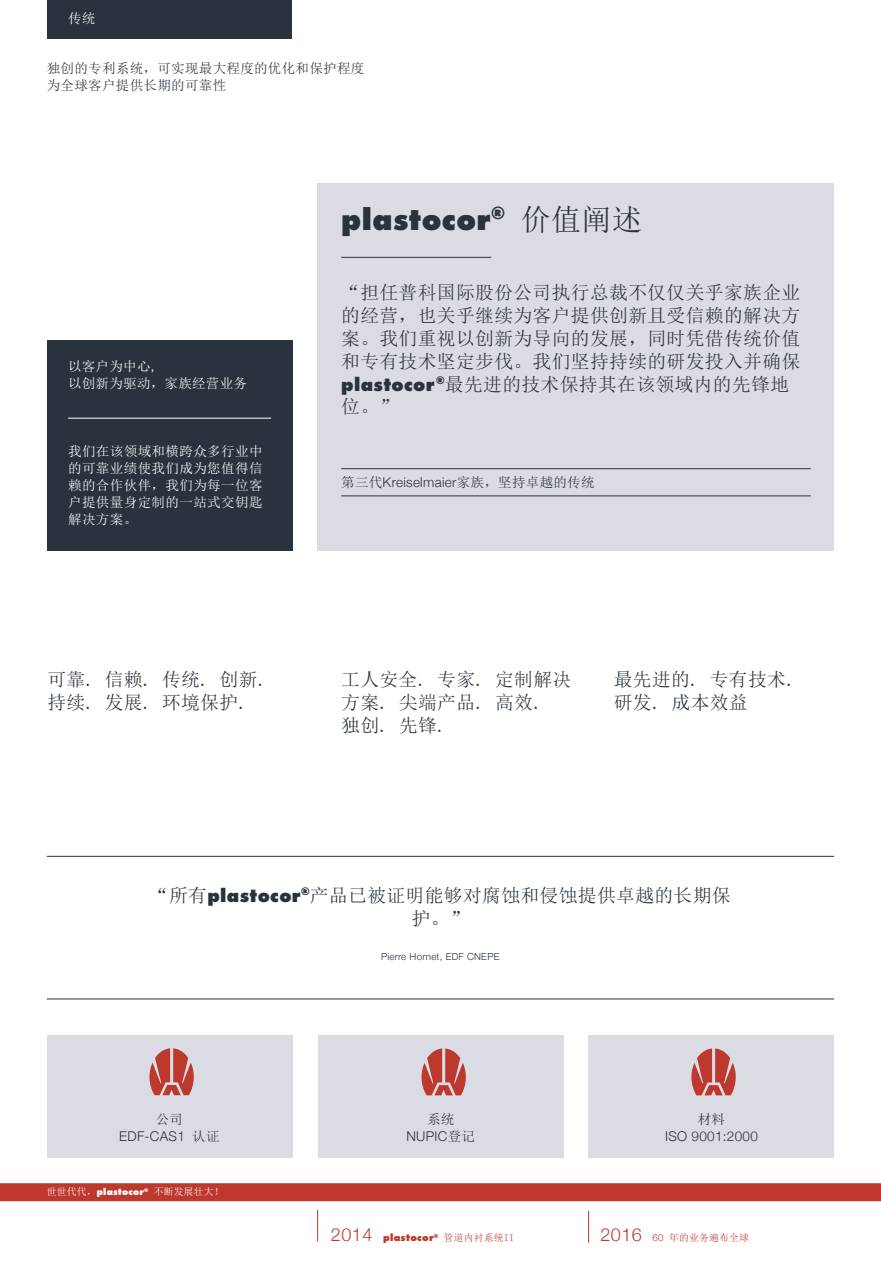
<style>
.page{position:relative;width:881px;height:1263px;background:#fff}
.page>*{position:absolute;margin:0;border:0;box-sizing:border-box;transform-origin:0 0}
.t1{font:700 expanded 31.5px "Futura";letter-spacing:.015em;color:#2a333d}
.t2{font:18.75px/23px "Sim Sun";letter-spacing:.02em;color:#2a333d}
.t3{font:13.5px/17px "Sim Sun";letter-spacing:.03em;color:#fff}
.t4{font:13.5px/17px "Sim Sun";letter-spacing:.025em;color:#2a333d}
.t5{font:300 13.5px "Helvetica Neue";letter-spacing:.025em;color:#2a333d}
.t6{font:700 expanded 10.5px "Futura";letter-spacing:.025em;color:#bd392e}
.t7{font:9.75px "Sim Sun";letter-spacing:.025em;color:#fff}
.t8{font:300 9.75px "Helvetica Neue";letter-spacing:.025em;color:#2a333d}
.t9{font:9.75px "Sim Sun";letter-spacing:.025em;color:#bd392e}
.s1{font-family:"Sim Sun";font-weight:400;font-stretch:normal;font-size:30px}
.s2{font-family:"Futura";font-weight:700;font-stretch:expanded;font-size:19.5px}
.s3{font-family:"Helvetica Neue";font-weight:300}
.s4{font-family:"Sim Sun";font-weight:400}
.s5{font-family:"Futura";font-weight:700;font-stretch:expanded}
.s6{font-family:"Helvetica Neue";font-weight:300;font-stretch:normal;font-size:18px}
.s7{font-family:"Sim Sun";font-weight:400;font-stretch:normal;font-size:9.75px}
.s8{font-family:"Helvetica Neue";font-weight:300;font-size:18px}
</style>
<div class="page">
<div style="left:317px;top:183px;width:516px;height:368px;background:#dbdce3"></div>
<div style="left:47px;top:340px;width:245px;height:211px;background:#2a333d"></div>
<div style="left:47px;top:0;width:245px;height:38px;background:#2a333d"></div>
<hr style="left:47px;top:998px;width:786px;height:1px;background:#2a333d">
<hr style="left:47px;top:856px;width:786px;height:1px;background:#2a333d">
<div style="left:0;top:1183px;width:880px;height:18px;background:#bd392e"></div>
<hr style="left:588px;top:1211px;width:1px;height:32px;background:#bd392e">
<hr style="left:341px;top:257px;width:150px;height:1px;background:#2a333d">
<hr style="left:68px;top:418px;width:203px;height:1px;background:#fff">
<div style="left:47px;top:1035px;width:245px;height:123px;background:#dbdce3"></div>
<div style="left:317px;top:1035px;width:246px;height:123px;background:#dbdce3"></div>
<div style="left:588px;top:1035px;width:245px;height:123px;background:#dbdce3"></div>
<svg style="left:149px;top:1048px;width:45px;height:47px"></svg>
<svg style="left:421px;top:1048px;width:44px;height:47px"></svg>
<svg style="left:691px;top:1048px;width:44px;height:47px"></svg>
<hr style="left:317px;top:1210px;width:1px;height:31px;background:#bd392e">
<hr style="left:341px;top:468px;width:469px;height:1px;background:#2a333d">
<hr style="left:341px;top:495px;width:469px;height:1px;background:#2a333d">
<p class="t3" style="left:68px;top:9px;width:29px">传统</p>
<p class="t4" style="left:47px;top:60px;width:319px">独创的专利系统，可实现最大程度的优化和保护程度为全球客户提供长期的可靠性</p>
<p class="t3" style="left:68px;top:358px;width:180px">以客户为中心,<br>以创新为驱动，家族经营业务</p>
<p class="t3" style="left:68px;top:443px;width:196px;text-align:justify">我们在该领域和横跨众多行业中的可靠业绩使我们成为您值得信赖的合作伙伴，我们为每一位客户提供量身定制的一站式交钥匙解决方案。</p>
<h1 class="t1" style="left:341px;top:200px;width:302px">plastocor<sup>®</sup> <span class="s1">价值阐述</span></h1>
<p class="t2" style="left:341px;top:281px;width:460px">“担任普科国际股份公司执行总裁不仅仅关乎家族企业的经营，也关乎继续为客户提供创新且受信赖的解决方案。我们重视以创新为导向的发展，同时凭借传统价值和专有技术坚定步伐。我们坚持持续的研发投入并确保<span class="s2">plastocor</span><sup>®</sup>最先进的技术保持其在该领域内的先锋地位。”</p>
<p class="t4" style="left:341px;top:474px;width:255px">第三代<span class="s3">Kreiselmaier</span>家族，坚持卓越的传统</p>
<p class="t2" style="left:47px;top:668px;width:221px">可靠. 信赖. 传统. 创新.持续. 发展. 环境保护.</p>
<p class="t2" style="left:341px;top:668px;width:231px">工人安全. 专家. 定制解决方案. 尖端产品. 高效.<br>独创. 先锋.</p>
<p class="t2" style="left:613px;top:668px;width:183px">最先进的. 专有技术.研发. 成本效益</p>
<p class="t2" style="left:150px;top:883px;width:582px;text-align:center">“所有<span class="s2">plastocor</span><sup>®</sup>产品已被证明能够对腐蚀和侵蚀提供卓越的长期保护。”</p>
<p class="t8" style="left:381px;top:948px;width:120px">Pierre Hornet, EDF CNEPE</p>
<p class="t4" style="left:156px;top:1110px;width:29px">公司</p>
<p class="t5" style="left:119px;top:1125px;width:102px">EDF-CAS1 <span class="s4">认证</span></p>
<p class="t7" style="left:47px;top:1186px;width:178px">世世代代，<span class="s5">plastocor</span><sup>®</sup> 不断发展壮大！</p>
<p class="t4" style="left:427px;top:1110px;width:29px">系统</p>
<p class="t5" style="left:406px;top:1125px;width:70px">NUPIC<span class="s4">登记</span></p>
<p class="t6" style="left:331px;top:1232px;width:184px"><span class="s6">2014</span> plastocor<sup>®</sup> <span class="s7">管道内衬系统II</span></p>
<p class="t4" style="left:697px;top:1110px;width:29px">材料</p>
<p class="t5" style="left:664px;top:1125px;width:94px">ISO 9001:2000</p>
<p class="t9" style="left:600px;top:1233px;width:150px"><span class="s8">2016</span> <span class="s3">60</span> 年的业务遍布全球</p>
</div>
